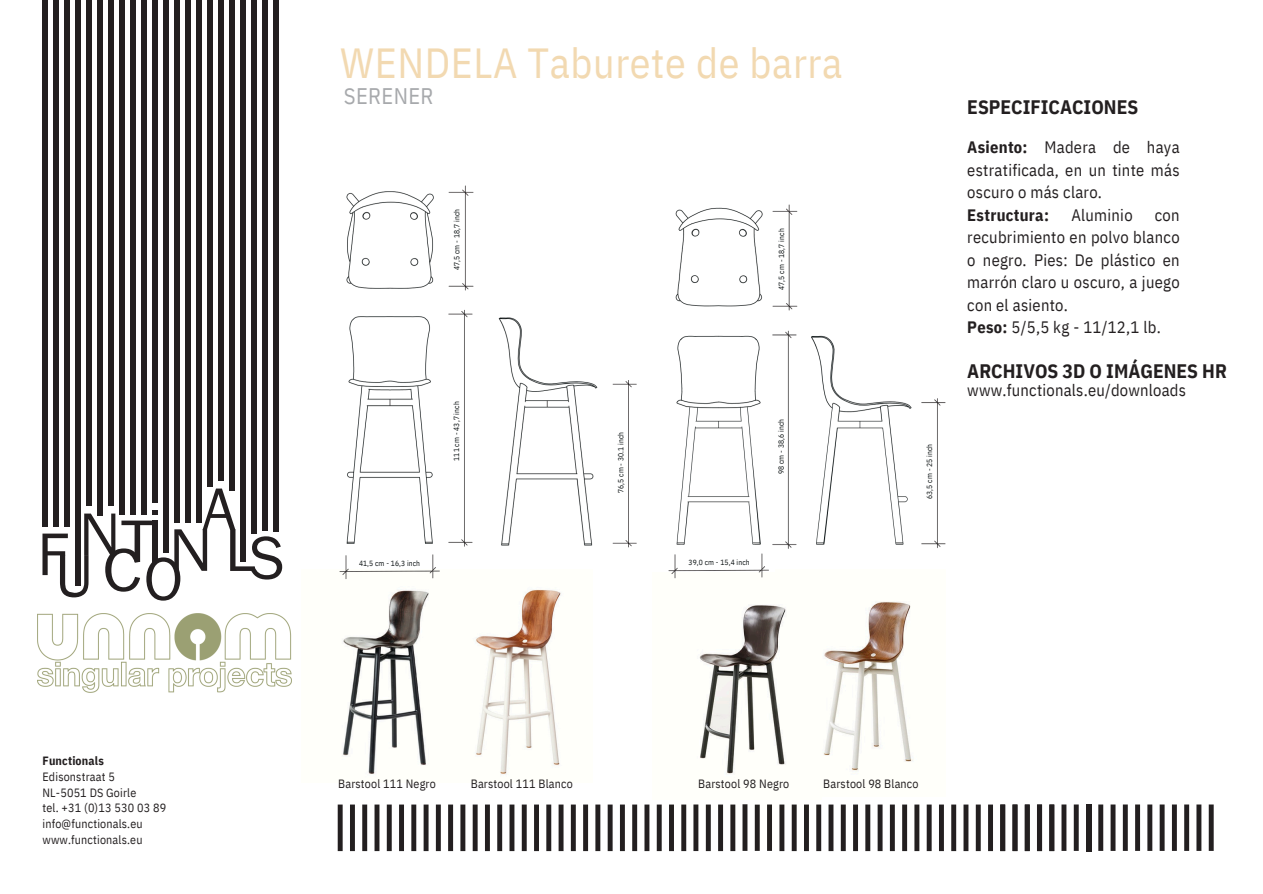
<style>
.page{position:relative;width:1263px;height:894px;background:#fff}
.page>*{position:absolute;margin:0;border:0;box-sizing:border-box;transform-origin:0 0}
.t1{font:42px "IBM Plex Sans Cond";letter-spacing:.015em;color:#f2d9b1}
.t2{font:22.5px "IBM Plex Sans Cond";letter-spacing:.015em;color:#a7a9ac}
.t3{font:700 19.5px "IBM Plex Sans Cond";color:#231f20}
.t4{font:16.5px/22.5px "IBM Plex Sans Cond";letter-spacing:.015em;color:#231f20}
.t5{font:12px/15.8px "IBM Plex Sans Cond";letter-spacing:.015em;color:#231f20}
.t6{font:7.5px "IBM Plex Sans Cond";letter-spacing:.015em;color:#090f10}
.s1{font-weight:700}
</style>
<div class="page">
<img style="left:476px;top:589px;width:85px;height:186px">
<img style="left:823px;top:601px;width:90px;height:173px">
<img style="left:699px;top:605px;width:87px;height:169px">
<img style="left:342px;top:590px;width:87px;height:184px">
<div style="left:274px;top:0;width:5px;height:531px;background:#231f20"></div>
<div style="left:263px;top:0;width:5px;height:530px;background:#231f20"></div>
<div style="left:252px;top:0;width:5px;height:533px;background:#231f20"></div>
<div style="left:241px;top:0;width:5px;height:561px;background:#231f20"></div>
<div style="left:230px;top:0;width:5px;height:490px;background:#231f20"></div>
<div style="left:219px;top:0;width:5px;height:480px;background:#231f20"></div>
<hr style="left:208px;top:0;width:4px;height:487px;background:#231f20">
<div style="left:197px;top:0;width:5px;height:522px;background:#231f20"></div>
<div style="left:175px;top:0;width:5px;height:522px;background:#231f20"></div>
<div style="left:164px;top:0;width:5px;height:552px;background:#231f20"></div>
<div style="left:153px;top:0;width:5px;height:514px;background:#231f20"></div>
<div style="left:141px;top:0;width:5px;height:514px;background:#231f20"></div>
<div style="left:130px;top:0;width:5px;height:514px;background:#231f20"></div>
<div style="left:119px;top:0;width:5px;height:514px;background:#231f20"></div>
<div style="left:109px;top:0;width:5px;height:505px;background:#231f20"></div>
<div style="left:98px;top:0;width:5px;height:515px;background:#231f20"></div>
<hr style="left:87px;top:0;width:4px;height:505px;background:#231f20">
<div style="left:75px;top:0;width:5px;height:585px;background:#231f20"></div>
<div style="left:64px;top:0;width:5px;height:526px;background:#231f20"></div>
<div style="left:53px;top:0;width:5px;height:526px;background:#231f20"></div>
<div style="left:43px;top:0;width:5px;height:526px;background:#231f20"></div>
<svg style="left:42px;top:488px;width:240px;height:112px"></svg>
<div style="left:185px;top:0;width:5px;height:522px;background:#231f20"></div>
<img style="left:339px;top:309px;width:134px;height:271px">
<img style="left:346px;top:185px;width:128px;height:106px">
<img style="left:498px;top:317px;width:100px;height:229px">
<svg style="left:613px;top:380px;width:24px;height:167px"></svg>
<img style="left:675px;top:204px;width:123px;height:107px">
<img style="left:668px;top:330px;width:278px;height:249px">
<svg style="left:1098px;top:804px;width:116px;height:46px"></svg>
<svg style="left:338px;top:804px;width:741px;height:46px"></svg>
<div style="left:1086px;top:804px;width:5px;height:46px;background:#231f20"></div>
<img style="left:38px;top:613px;width:254px;height:79px">
<p class="t5" style="left:43px;top:752px;width:125px"><span class="s1">Functionals<br></span>Edisonstraat 5<br>NL-5051 DS Goirle<br>tel. +31 (0)13 530 03 89 info@functionals.eu www.functionals.eu</p>
<p class="t1" style="left:340px;top:35px;width:504px">WENDELA Taburete de barra</p>
<p class="t2" style="left:344px;top:81px;width:91px">SERENER</p>
<p class="t6" style="left:452px;top:270px;width:63px;rotate:-90deg">47,5 cm - 18,7 inch</p>
<p class="t6" style="left:776px;top:290px;width:63px;rotate:-90deg">47,5 cm - 18,7 inch</p>
<h4 class="t6" style="left:451px;top:460px;width:61px;rotate:-90deg">111 cm - 43,7 inch</h4>
<p class="t6" style="left:616px;top:493px;width:63px;rotate:-90deg">76,5 cm - 30.1 inch</p>
<h5 class="t6" style="left:359px;top:558px;width:63px">41,5 cm - 16,3 inch</h5>
<h5 class="t6" style="left:689px;top:556px;width:63px">39,0 cm - 15,4 inch</h5>
<h5 class="t6" style="left:776px;top:474px;width:57px;rotate:-90deg">98 cm - 38,6 inch</h5>
<p class="t6" style="left:924px;top:498px;width:57px;rotate:-90deg">63,5 cm - 25 inch</p>
<h3 class="t3" style="left:967px;top:94px;width:172px">ESPECIFICACIONES</h3>
<p class="t4" style="left:967px;top:136px;width:214px"><span class="s1">Asiento:</span> Madera de haya estratificada, en un tinte más oscuro o más claro.<br><span class="s1">Estructura:</span></p>
<p class="t4" style="left:1071px;top:203px;width:63px">Aluminio</p>
<p class="t4" style="left:967px;top:203px;width:214px;text-indent:188px">con recubrimiento en polvo blanco o negro. Pies: De plástico en marrón claro u oscuro, a juego con el asiento.<br><span class="s1">Peso:</span> 5/5,5 kg - 11/12,1 lb.</p>
<p class="t3" style="left:967px;top:358px;width:261px">ARCHIVOS 3D O IMÁGENES HR</p>
<p class="t4" style="left:967px;top:378px;width:220px">www.functionals.eu/downloads</p>
<p class="t5" style="left:338px;top:775px;width:99px">Barstool 111 Negro</p>
<p class="t5" style="left:471px;top:775px;width:103px">Barstool 111 Blanco</p>
<p class="t5" style="left:698px;top:775px;width:92px">Barstool 98 Negro</p>
<p class="t5" style="left:823px;top:775px;width:97px">Barstool 98 Blanco</p>
</div>
